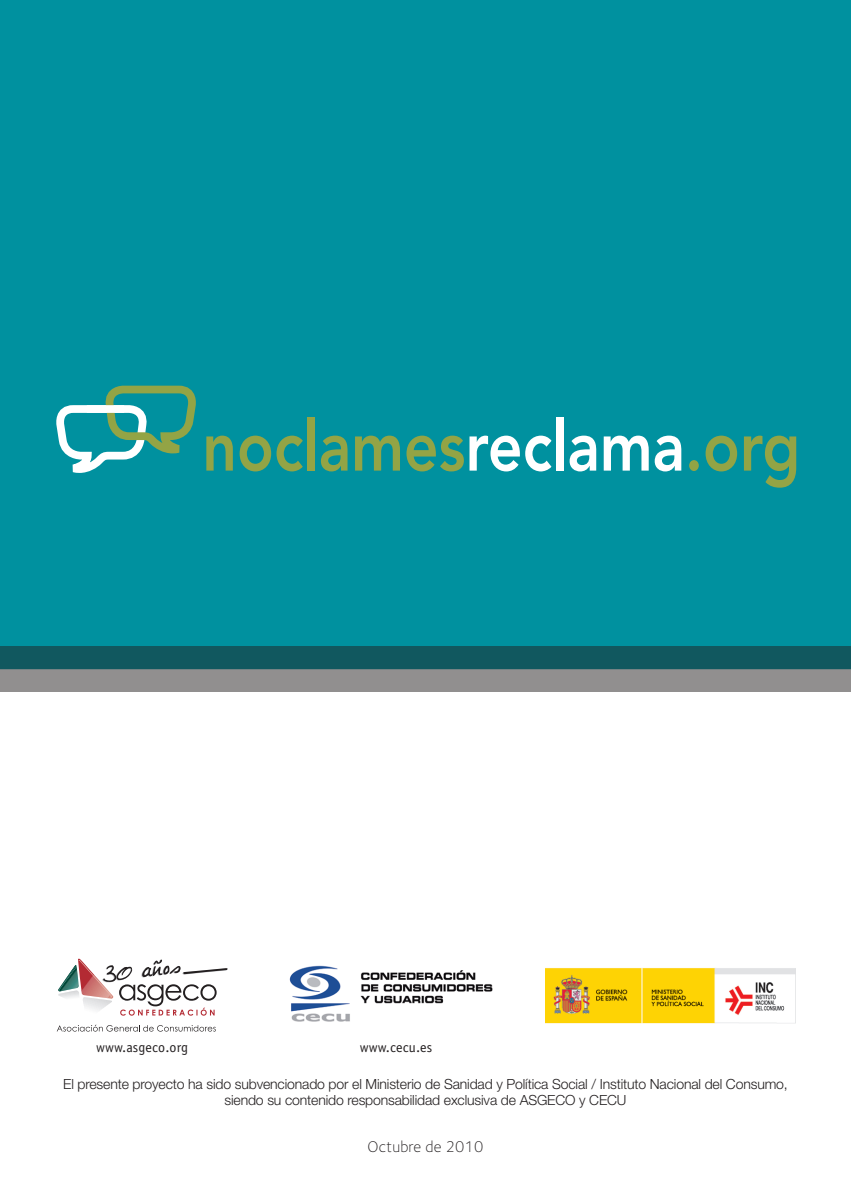
<style>
.page{position:relative;width:851px;height:1191px;background:#fff}
.page>*{position:absolute;margin:0;border:0;box-sizing:border-box;transform-origin:0 0}
.t1{font:800 71.2px "Avenir";color:#93a445;scale:.85 1}
.titulo_2{font:300 16px "Foundry Sterling";letter-spacing:.01em;color:#231f20}
.t2{font:300 14px/16.8px "Helvetica Neue";letter-spacing:-.01em;color:#231f20;text-align:center}
.texto_ok{font:14px "Officina Sans";letter-spacing:.01em;color:#231f20}
.s1{color:#fff}
</style>
<div class="page">
<div style="left:0;top:0;width:850px;height:646px;background:#00919f"></div>
<svg style="left:0;top:646px;width:834px;height:46px;background:#507376"></svg>
<svg style="left:39px;top:304px;width:174px;height:257px;background:#0f959e"></svg>
<div style="left:87px;top:405px;width:37px;height:8px;background:#fff"></div>
<img style="left:834px;top:261px;width:16px;height:431px">
<img style="left:289px;top:965px;width:204px;height:57px">
<img style="left:545px;top:968px;width:250px;height:55px">
<svg style="left:57px;top:958px;width:170px;height:73px"></svg>
<p class="t1" style="left:202px;top:404px;width:705px">noclames<span class="s1">reclama</span>.org</p>
<p class="texto_ok" style="left:96px;top:1038px;width:93px">www.asgeco.org</p>
<p class="texto_ok" style="left:360px;top:1038px;width:74px">www.cecu.es</p>
<p class="t2" style="left:63px;top:1075px;width:726px">El presente proyecto ha sido subvencionado por el Ministerio de Sanidad y Política Social / Instituto Nacional del Consumo, siendo su contenido responsabilidad exclusiva de ASGECO y CECU</p>
<p class="titulo_2" style="left:367px;top:1137px;width:117px">Octubre de 2010</p>
</div>
